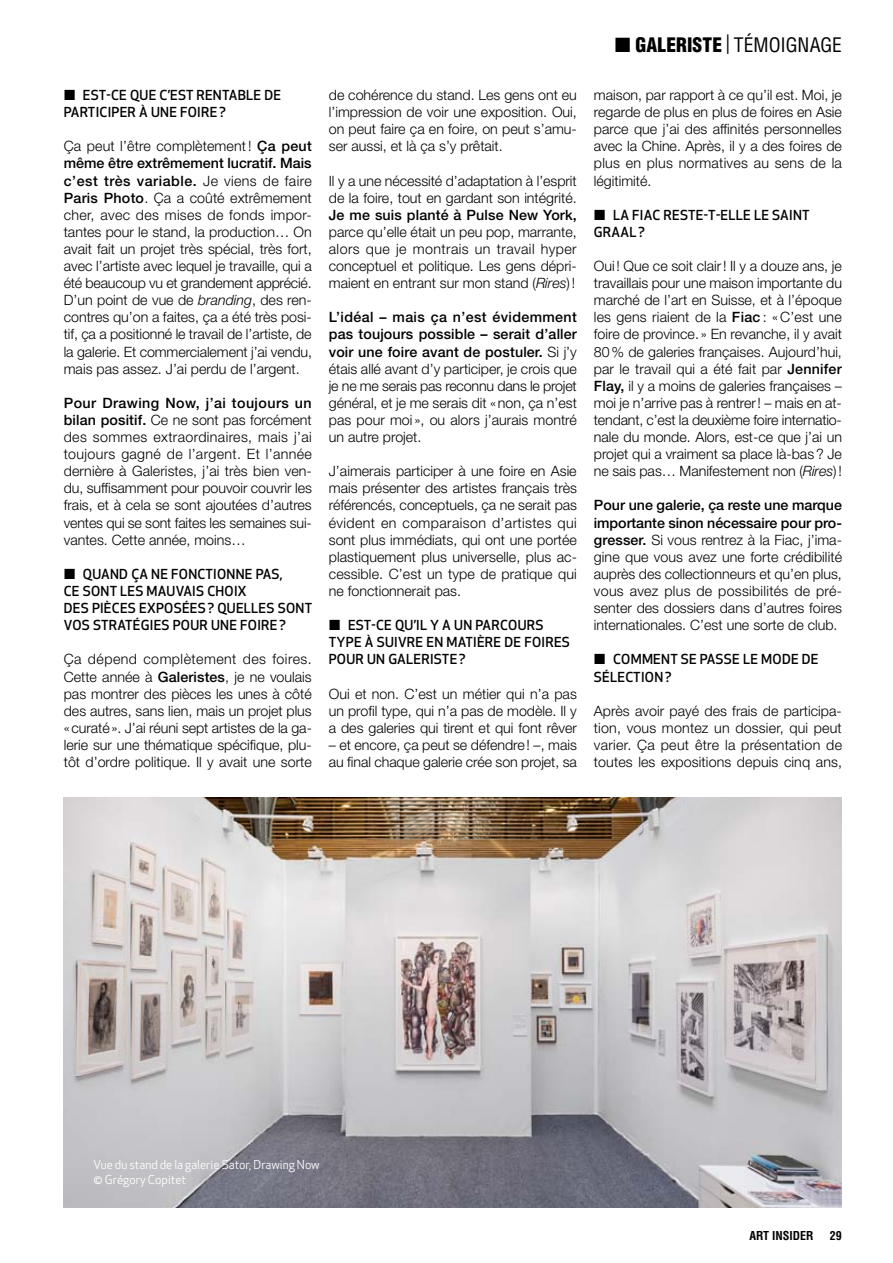
<style>
.page{position:relative;width:893px;height:1263px;background:#fff}
.page>*{position:absolute;margin:0;border:0;box-sizing:border-box;transform-origin:0 0}
.t1{font:condensed 19.5px "Helvetica LT";letter-spacing:-.005em;color:#000}
.t2{font:900 condensed 19.5px "Helvetica LT";color:#000}
.t3{font:300 14.25px/17.1px "Helvetica Neue LT Std";color:#000;text-align:justify}
.t4{font:500 14.25px "Helvetica Neue LT Std";letter-spacing:.01em;color:#000}
.t5{font:500 13.5px/17.1px "Apex New";letter-spacing:.02em;color:#000}
.t6{font:12px/14.4px "Apex New";color:#fff}
.t7{font:700 condensed 12px "Helvetica LT";color:#000}
.s1{font-weight:400}
.s2{font-weight:500}
.s3{font-style:italic}
.s4{font-family:"Apex New";font-weight:400;font-stretch:normal;font-size:28.5px}
.s5{font-weight:900}
</style>
<div class="page">
<img style="left:64px;top:798px;width:778px;height:410px">
<p class="t5" style="left:64px;top:86px;width:76px"><span class="s1">Ї</span>EST-CE QUE</p>
<p class="t5" style="left:160px;top:86px;width:20px">C’EST</p>
<p class="t5" style="left:196px;top:86px;width:9px">RENTABLE</p>
<p class="t5" style="left:264px;top:86px;width:9px">DE</p>
<p class="t5" style="left:64px;top:103px;width:9px">PARTICIPER</p>
<p class="t5" style="left:139px;top:103px;width:22px">À UNE</p>
<p class="t5" style="left:180px;top:103px;width:9px">FOIRE</p>
<p class="t5" style="left:219px;top:103px;width:8px">?</p>
<p class="t3" style="left:64px;top:137px;width:250px">Ça peut l’être complètement! <span class="s2">Ça peut même être extrêmement lucratif. Mais c’est très variable.</span> Je viens de faire <span class="s2">Paris Photo</span>. Ça a coûté extrêmement cher, avec des mises de fonds impor&shy;tantes pour le stand, la production… On avait fait un projet très spécial, très fort, avec l’artiste avec lequel je travaille, qui a été beaucoup vu et grandement apprécié.<br>D’un point de vue de <span class="s3">branding</span>, des ren&shy;contres qu’on a faites, ça a été très posi&shy;tif, ça a positionné le travail de l’artiste, de la galerie. Et commercialement j’ai vendu, mais pas assez. J’ai perdu de l’argent.</p>
<p class="t3" style="left:64px;top:394px;width:250px"><span class="s2">Pour Drawing Now, j’ai toujours un bilan positif.</span> Ce ne sont pas forcément des sommes extraordinaires, mais j’ai toujours gagné de l’argent. Et l’année dernière à Galeristes, j’ai très bien ven&shy;du, suffisamment pour pouvoir couvrir les frais, et à cela se sont ajoutées d’autres ventes qui se sont faites les semaines sui&shy;vantes. Cette année, moins…</p>
<p class="t5" style="left:64px;top:565px;width:39px"><span class="s1">Ї</span> QUAND</p>
<p class="t5" style="left:131px;top:565px;width:49px">ÇANE FONCTIONNE</p>
<p class="t5" style="left:256px;top:565px;width:28px">PAS ,</p>
<p class="t5" style="left:64px;top:582px;width:29px">CE SONT</p>
<p class="t5" style="left:120px;top:582px;width:9px">LES</p>
<p class="t5" style="left:147px;top:582px;width:10px">MAUVAIS</p>
<p class="t5" style="left:207px;top:582px;width:9px">CHOI</p>
<p class="t5" style="left:238px;top:582px;width:10px">X</p>
<p class="t5" style="left:64px;top:599px;width:9px">DES</p>
<p class="t5" style="left:92px;top:599px;width:29px">PIÈCES</p>
<p class="t5" style="left:139px;top:599px;width:27px">EXPOS</p>
<p class="t5" style="left:182px;top:599px;width:54px">ÉES ? QUELLES</p>
<p class="t5" style="left:278px;top:599px;width:10px">SONT</p>
<p class="t5" style="left:64px;top:616px;width:10px">VOS</p>
<p class="t5" style="left:93px;top:616px;width:9px">STRAT</p>
<p class="t5" style="left:133px;top:616px;width:16px">ÉGIES</p>
<p class="t5" style="left:173px;top:616px;width:10px">POUR</p>
<p class="t5" style="left:211px;top:616px;width:10px">UNE</p>
<p class="t5" style="left:240px;top:616px;width:9px">FOIRE</p>
<p class="t5" style="left:279px;top:616px;width:8px">?</p>
<p class="t3" style="left:64px;top:650px;width:250px">Ça dépend complètement des foires.<br>Cette année à <span class="s2">Galeristes</span>, je ne voulais pas montrer des pièces les unes à côté des autres, sans lien, mais un projet plus «curaté». J’ai réuni sept artistes de la ga&shy;lerie sur une thématique spécifique, plu&shy;tôt d’ordre politique. Il y avait une sorte</p>
<p class="t3" style="left:329px;top:86px;width:250px">de cohérence du stand. Les gens ont eu l’impression de voir une exposition. Oui, on peut faire ça en foire, on peut s’amu&shy;ser aussi, et là ça s’y prêtait.</p>
<p class="t3" style="left:329px;top:172px;width:250px">Il y a une nécessité d’adaptation à l’esprit de la foire, tout en gardant son intégrité.</p>
<p class="t4" style="left:329px;top:206px;width:250px">Je me suis planté à Pulse New York,</p>
<p class="t3" style="left:329px;top:223px;width:250px">parce qu’elle était un peu pop, marrante, alors que je montrais un travail hyper conceptuel et politique. Les gens dépri&shy;maient en entrant sur mon stand (<span class="s3">Rires</span>) !</p>
<p class="t3" style="left:329px;top:308px;width:250px"><span class="s2">L’idéal – mais ça n’est évidemment pas toujours possible – serait d’aller voir une foire avant de postuler.</span> Si j’y étais allé avant d’y participer, je crois que je ne me serais pas reconnu dans le projet général, et je me serais dit «non, ça n’est pas pour moi », ou alors j’aurais montré un autre projet.</p>
<p class="t3" style="left:329px;top:462px;width:250px">J’aimerais participer à une foire en Asie mais présenter des artistes français très référencés, conceptuels, ça ne serait pas évident en comparaison d’artistes qui sont plus immédiats, qui ont une portée plastiquement plus universelle, plus ac&shy;cessible. C’est un type de pratique qui ne fonctionnerait pas.</p>
<p class="t5" style="left:329px;top:616px;width:156px"><span class="s1">Ї</span>EST-CE QU’IL Y AUN PARCOURS<br>TYPE À SUIVRE</p>
<p class="t5" style="left:426px;top:634px;width:29px">EN MATI</p>
<p class="t5" style="left:477px;top:634px;width:56px">ÈREDEFOIRES</p>
<p class="t5" style="left:329px;top:651px;width:10px">POUR</p>
<p class="t5" style="left:367px;top:651px;width:30px">UN GALERISTE</p>
<p class="t5" style="left:459px;top:651px;width:8px">?</p>
<p class="t3" style="left:329px;top:685px;width:250px">Oui et non. C’est un métier qui n’a pas un profil type, qui n’a pas de modèle. Il y a des galeries qui tirent et qui font rêver</p>
<p class="t3" style="left:329px;top:736px;width:250px">– et encore, ça peut se défendre! –, mais au final chaque galerie crée son projet, sa</p>
<h1 class="t2" style="left:614px;top:33px;width:32px"><span class="s4">▪</span>GALERIS</h1>
<h1 class="t1" style="left:703px;top:33px;width:141px"><span class="s5">te</span> | TÉMOIGNAGE</h1>
<p class="t3" style="left:594px;top:86px;width:250px">maison, par rapport à ce qu’il est. Moi, je regarde de plus en plus de foires en Asie parce que j’ai des affinités personnelles avec la Chine. Après, il y a des foires de plus en plus normatives au sens de la légitimité.</p>
<p class="t5" style="left:594px;top:206px;width:54px"><span class="s1">Ї</span> LA FIAC</p>
<p class="t5" style="left:664px;top:206px;width:9px">RESTE</p>
<p class="t5" style="left:704px;top:206px;width:26px">-T-ELLE</p>
<p class="t5" style="left:754px;top:206px;width:35px">LE SAINT</p>
<p class="t5" style="left:594px;top:223px;width:19px">GRAAL</p>
<p class="t5" style="left:638px;top:223px;width:8px">?</p>
<p class="t3" style="left:594px;top:257px;width:250px">Oui ! Que ce soit clair! Il y a douze ans, je travaillais pour une maison importante du marché de l’art en Suisse, et à l’époque les gens riaient de la <span class="s2">Fiac</span> : « C’est une foire de province. » En revanche, il y avait 80% de galeries françaises. Aujourd’hui, par le travail qui a été fait par <span class="s2">Jennifer Flay,</span> il y a moins de galeries françaises – moi je n’arrive pas à rentrer! – mais en at&shy;tendant, c’est la deuxième foire internatio&shy;nale du monde. Alors, est-ce que j’ai un projet qui a vraiment sa place là-bas? Je ne sais pas… Manifestement non (<span class="s3">Rires</span>)!</p>
<p class="t3" style="left:594px;top:496px;width:250px"><span class="s2">Pour une galerie, ça reste une marque importante sinon nécessaire pour pro&shy;gresser.</span> Si vous rentrez à la Fiac, j’ima&shy;gine que vous avez une forte crédibilité auprès des collectionneurs et qu’en plus, vous avez plus de possibilités de pré&shy;senter des dossiers dans d’autres foires internationales. C’est une sorte de club.</p>
<p class="t5" style="left:594px;top:651px;width:38px"><span class="s1">Ї</span> COMMENT</p>
<p class="t5" style="left:681px;top:651px;width:28px">SE PASSE</p>
<p class="t5" style="left:743px;top:651px;width:29px">LE MODE</p>
<p class="t5" style="left:802px;top:651px;width:9px">DE</p>
<p class="t5" style="left:594px;top:668px;width:25px">SÉLECTION</p>
<p class="t5" style="left:665px;top:668px;width:8px">?</p>
<p class="t3" style="left:594px;top:702px;width:250px">Après avoir payé des frais de participa&shy;tion, vous montez un dossier, qui peut varier. Ça peut être la présentation de toutes les expositions depuis cinq ans,</p>
<p class="t6" style="left:94px;top:1158px;width:228px">Vue du stand de la galerie Sator, Drawing Now © Grégory Copitet</p>
<p class="t7" style="left:749px;top:1228px;width:66px">ART INSIDER</p>
<p class="t7" style="left:830px;top:1228px;width:13px">29</p>
</div>
